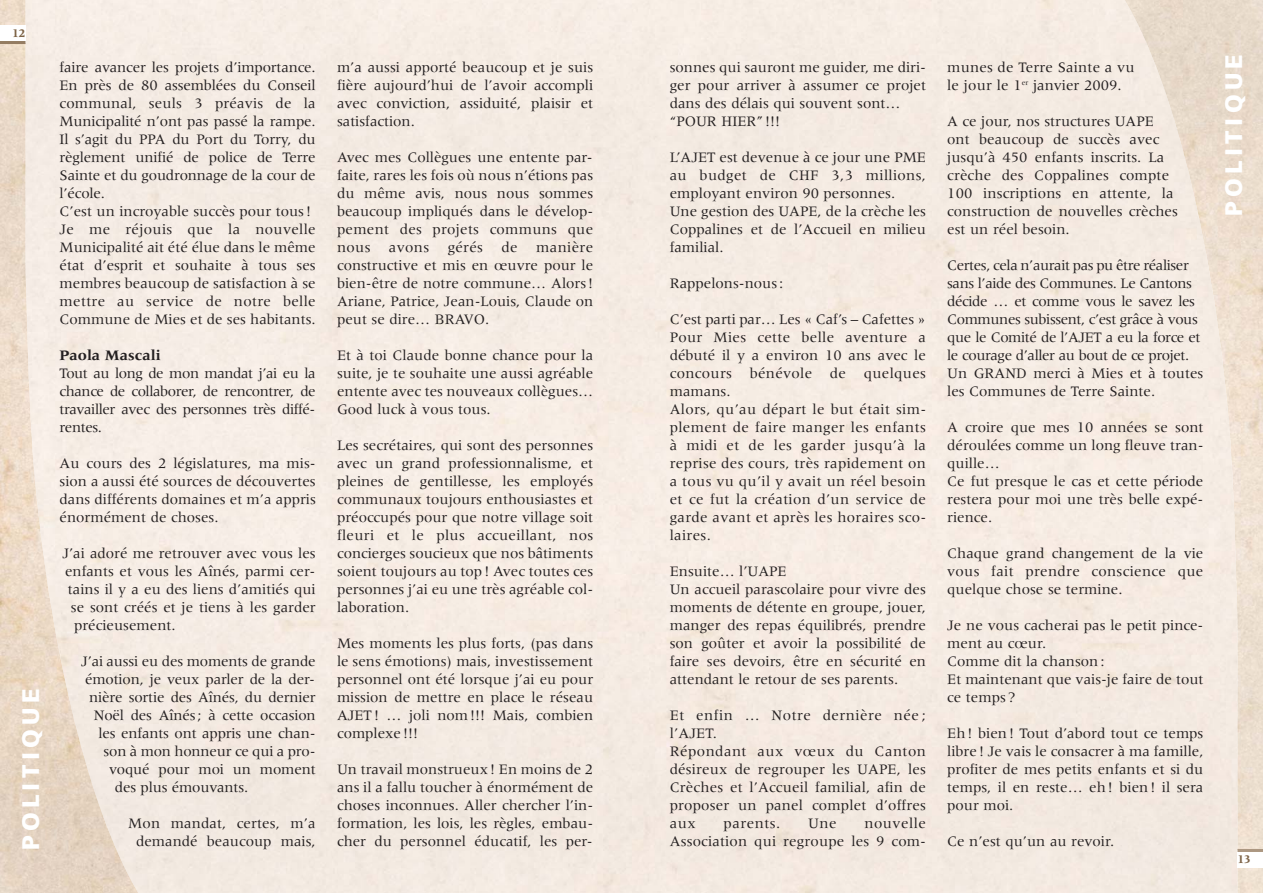
<style>
.page{position:relative;width:1263px;height:893px;background:#fff}
.page>*{position:absolute;margin:0;border:0;box-sizing:border-box;transform-origin:0 0}
.t1{font:900 24px "Frutiger LT Std";letter-spacing:.185em;color:#fff}
.t2{font:15px/18px "Meridien";color:#231f20;text-align:justify}
.t3{font:15px/18px "Meridien";letter-spacing:.02em;color:#231f20}
.t4{font:15px/18px "Meridien";letter-spacing:-.03em;color:#231f20}
.t5{font:700 15px "Meridien";color:#231f20}
.t6{font:15px "Meridien";letter-spacing:.035em;color:#231f20}
.t7{font:700 12px "Meridien";color:#7e6447}
</style>
<div class="page">
<div style="left:1116px;top:0;width:7px;height:893px;background:#f5ebe2"></div>
<img style="left:1123px;top:0;width:140px;height:893px">
<div style="left:1237px;top:850px;width:26px;height:17px;background:#fff"></div>
<hr style="left:1237px;top:849px;width:26px;height:3px;background:#ac9781">
<div style="left:140px;top:0;width:6px;height:893px;background:#f5ece4"></div>
<img style="left:0;top:0;width:140px;height:893px">
<div style="left:0;top:26px;width:26px;height:17px;background:#fff"></div>
<hr style="left:0;top:41px;width:26px;height:3px;background:#947c62">
<p class="t7" style="left:12px;top:29px;width:15px">12</p>
<h1 class="t1" style="left:17px;top:850px;width:163px;rotate:-90deg">POLITIQUE</h1>
<p class="t2" style="left:60px;top:59px;width:258px;text-align:left">faire avancer les projets d’importance.<br>En près de 80 assemblées du Conseil communal, seuls 3 préavis de la Municipalité n’ont pas passé la rampe.<br>Il s’agit du PPA du Port du Torry, du règlement unifié de police de Terre Sainte et du goudronnage de la cour de l’école.<br>C’est un incroyable succès pour tous !<br>Je me réjouis que la nouvelle Municipalité ait été élue dans le même état d’esprit et souhaite à tous ses membres beaucoup de satisfaction à se mettre au service de notre belle Commune de Mies et de ses habitants.</p>
<p class="t5" style="left:60px;top:349px;width:103px">Paola Mascali</p>
<p class="t2" style="left:60px;top:365px;width:258px">Tout au long de mon mandat j’ai eu la chance de collaborer, de rencontrer, de travailler avec des personnes très diffé&shy;rentes.</p>
<p class="t2" style="left:60px;top:455px;width:258px">Au cours des 2 législatures, ma mis&shy;sion a aussi été sources de découvertes dans différents domaines et m’a appris énormément de choses.</p>
<p class="t2" style="left:62px;top:545px;width:255px">J’ai adoré me retrouver avec vous les</p>
<p class="t2" style="left:65px;top:563px;width:252px">enfants et vous les Aînés, parmi cer-</p>
<p class="t2" style="left:68px;top:581px;width:249px">tains il y a eu des liens d’amitiés qui</p>
<p class="t2" style="left:71px;top:599px;width:246px">se sont créés et je tiens à les garder</p>
<p class="t2" style="left:74px;top:617px;width:103px">précieusement.</p>
<p class="t2" style="left:81px;top:653px;width:236px">J’ai aussi eu des moments de grande</p>
<p class="t2" style="left:85px;top:671px;width:231px">émotion, je veux parler de la der-</p>
<p class="t2" style="left:89px;top:689px;width:228px">nière sortie des Aînés, du dernier</p>
<p class="t2" style="left:94px;top:707px;width:223px">Noël des Aînés; à cette occasion</p>
<p class="t2" style="left:98px;top:725px;width:219px">les enfants ont appris une chan-</p>
<p class="t2" style="left:104px;top:743px;width:213px">son à mon honneur ce qui a pro-</p>
<p class="t2" style="left:109px;top:761px;width:208px">voqué pour moi un moment</p>
<p class="t2" style="left:115px;top:779px;width:135px">des plus émouvants.</p>
<p class="t2" style="left:128px;top:815px;width:189px;text-align:center">Mon mandat, certes, m’a demandé beaucoup mais,</p>
<p class="t2" style="left:337px;top:59px;width:258px">m’a aussi apporté beaucoup et je suis fière aujourd’hui de l’avoir accompli avec conviction, assiduité, plaisir et satisfaction.</p>
<p class="t2" style="left:337px;top:149px;width:258px">Avec mes Collègues une entente par&shy;faite, rares les fois où nous n’étions pas du même avis, nous nous sommes beaucoup impliqués dans le dévelop&shy;pement des projets communs que nous avons gérés de manière constructive et mis en œuvre pour le bien-être de notre commune… Alors !<br>Ariane, Patrice, Jean-Louis, Claude on peut se dire… BRAVO.</p>
<p class="t2" style="left:337px;top:347px;width:258px">Et à toi Claude bonne chance pour la suite, je te souhaite une aussi agréable entente avec tes nouveaux collègues… Good luck à vous tous.</p>
<p class="t2" style="left:337px;top:437px;width:258px">Les secrétaires, qui sont des personnes avec un grand professionnalisme, et pleines de gentillesse, les employés communaux toujours enthousiastes et préoccupés pour que notre village soit fleuri et le plus accueillant, nos concierges soucieux que nos bâtiments soient toujours au top! Avec toutes ces personnes j’ai eu une très agréable col&shy;laboration.</p>
<p class="t2" style="left:337px;top:635px;width:258px">Mes moments les plus forts, (pas dans le sens émotions) mais, investissement personnel ont été lorsque j’ai eu pour mission de mettre en place le réseau AJET! … joli nom !!! Mais, combien complexe !!!</p>
<p class="t2" style="left:337px;top:761px;width:258px">Un travail monstrueux! En moins de 2 ans il a fallu toucher à énormément de choses inconnues. Aller chercher l’in&shy;formation, les lois, les règles, embau&shy;cher du personnel éducatif, les per-</p>
<p class="t2" style="left:670px;top:59px;width:258px;text-align:left">sonnes qui sauront me guider, me diri&shy;ger pour arriver à assumer ce projet dans des délais qui souvent sont… “POUR HIER”!!!</p>
<p class="t2" style="left:670px;top:149px;width:258px;text-align:left">L’AJET est devenue à ce jour une PME au budget de CHF 3,3 millions, employant environ 90 personnes.<br>Une gestion des UAPE, de la crèche les<br>Coppalines et de l’Accueil en milieu familial.</p>
<p class="t2" style="left:670px;top:275px;width:115px">Rappelons-nous :</p>
<p class="t3" style="left:670px;top:311px;width:258px">C’est parti par… Les « Caf’s – Cafettes »<br>Pour Mies cette belle aventure a débuté il y a environ 10 ans avec le concours bénévole de quelques mamans.<br>Alors, qu’au départ le but était sim&shy;plement de faire manger les enfants à midi et de les garder jusqu’à la reprise des cours, très rapidement on a tous vu qu’il y avait un réel besoin et ce fut la création d’un service de garde avant et après les horaires sco&shy;laires.</p>
<p class="t2" style="left:670px;top:563px;width:258px;text-align:left">Ensuite… l’UAPE<br>Un accueil parascolaire pour vivre des moments de détente en groupe, jouer, manger des repas équilibrés, prendre son goûter et avoir la possibilité de faire ses devoirs, être en sécurité en attendant le retour de ses parents.</p>
<p class="t2" style="left:670px;top:707px;width:258px;text-align:left">Et enfin … Notre dernière née ; l’AJET.<br>Répondant aux vœux du Canton désireux de regrouper les UAPE, les<br>Crèches et l’Accueil familial, afin de proposer un panel complet d’offres aux</p>
<p class="t2" style="left:670px;top:815px;width:258px;text-align:right">nouvelle<br>Association qui regroupe les 9 com-</p>
<p class="t6" style="left:723px;top:817px;width:58px">parents.</p>
<p class="t2" style="left:808px;top:815px;width:30px">Une</p>
<p class="t2" style="left:947px;top:59px;width:189px">munes de Terre Sainte a vu le jour le 1<sup>er</sup> janvier 2009.</p>
<p class="t2" style="left:947px;top:113px;width:232px;text-align:left">A ce jour, nos structures UAPE ont beaucoup de succès avec jusqu’à 450 enfants inscrits. La crèche des Coppalines compte<br>100 inscriptions en attente, la construction de nouvelles crèches est un réel besoin.</p>
<p class="t4" style="left:947px;top:257px;width:258px">Certes, cela n’aurait pas pu être réaliser sans l’aide des Communes. Le Cantons décide … et comme vous le savez les Communes subissent, c’est grâce à vous que le Comité de l’AJET a eu la force et le courage d’aller au bout de ce projet.<br>Un GRAND merci à Mies et à toutes les Communes de Terre Sainte.</p>
<p class="t2" style="left:947px;top:419px;width:258px;text-align:left">A croire que mes 10 années se sont déroulées comme un long fleuve tran&shy;quille…<br>Ce fut presque le cas et cette période restera pour moi une très belle expé&shy;rience.</p>
<p class="t2" style="left:947px;top:545px;width:258px">Chaque grand changement de la vie vous fait prendre conscience que quelque chose se termine.</p>
<p class="t2" style="left:947px;top:617px;width:258px;text-align:left">Je ne vous cacherai pas le petit pince&shy;ment au cœur.<br>Comme dit la chanson:<br>Et maintenant que vais-je faire de tout ce temps ?</p>
<p class="t2" style="left:947px;top:725px;width:258px">Eh! bien! Tout d’abord tout ce temps libre! Je vais le consacrer à ma famille, profiter de mes petits enfants et si du temps, il en reste… eh! bien! il sera pour moi.</p>
<p class="t2" style="left:947px;top:833px;width:169px">Ce n’est qu’un au revoir.</p>
<h1 class="t1" style="left:1220px;top:216px;width:163px;rotate:-90deg">POLITIQUE</h1>
<p class="t7" style="left:1237px;top:854px;width:15px">13</p>
</div>
